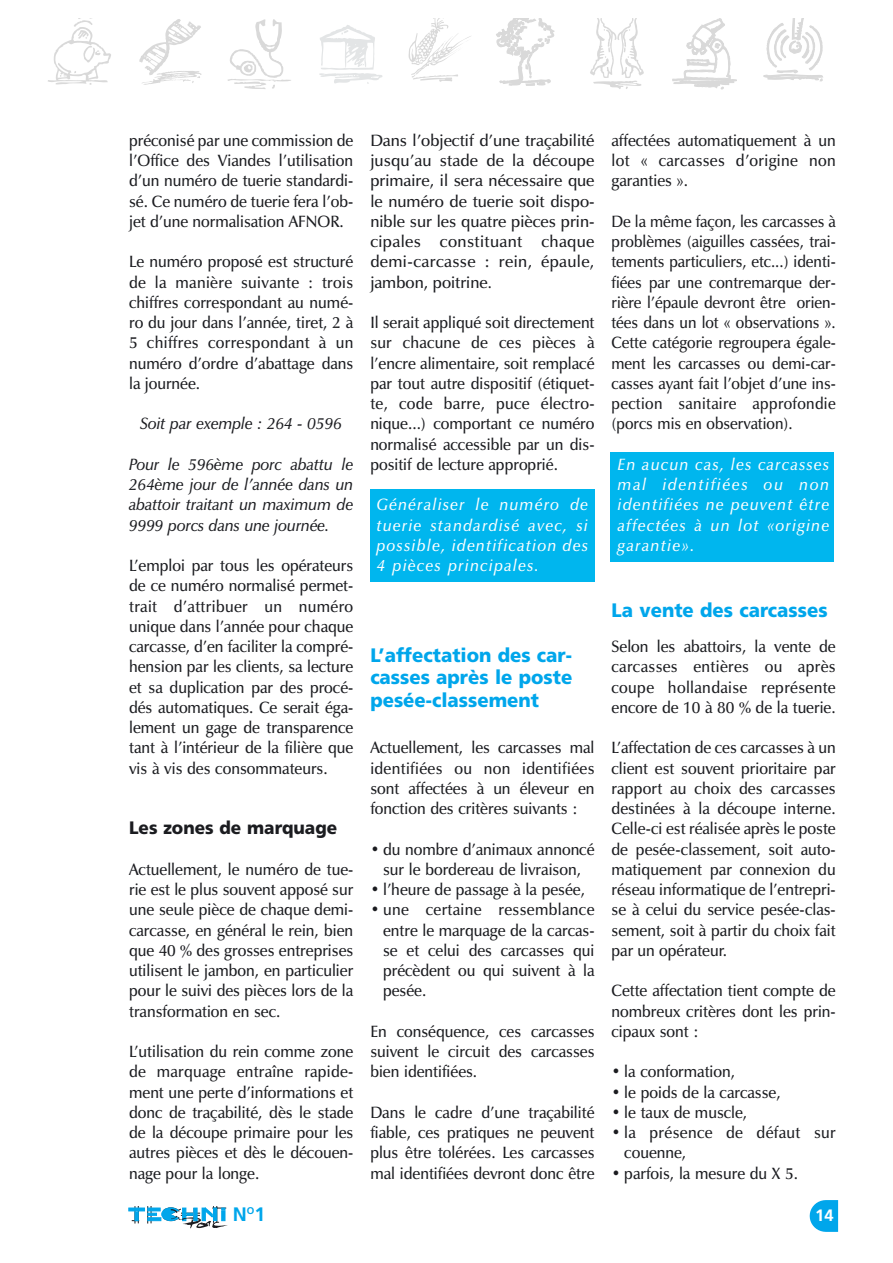
<style>
.page{position:relative;width:893px;height:1263px;background:#fff}
.page>*{position:absolute;margin:0;border:0;box-sizing:border-box;transform-origin:0 0}
.t1{font:900 19.5px/22.5px "Frutiger";color:#00a6eb;text-align:justify;scale:.95 1}
.t2{font:700 19.5px "Frutiger";color:#00a6eb}
.t3{font:900 18px "Frutiger";color:#1b1c20;scale:.95 1}
.t4{font:600 16.5px/20.2px "Zapf Humanist 601 BT";color:#1b1c20;text-align:justify;scale:.95 1}
.t5{font:600 16.5px/20.2px "Zapf Humanist 601 BT";color:#1b1c20;text-align:justify;scale:.93 1}
.t6{font:600 16.5px/20.2px "Zapf Humanist 601 BT";color:#1b1c20;text-align:justify}
.t7{font:italic 600 16.5px/20.2px "Zapf Humanist 601 BT";letter-spacing:.085em;color:#fff;text-align:justify;scale:.95 1}
.t8{font:italic 600 16.5px/20.2px "Zapf Humanist 601 BT";color:#1b1c20;text-align:justify;scale:.95 1}
.t9{font:600 16.5px/20.2px "Zapf Humanist 601 BT";letter-spacing:.02em;color:#1b1c20;scale:.95 1}
.t10{font:700 16.5px "Frutiger";color:#fff}
</style>
<div class="page">
<div style="left:370px;top:489px;width:224px;height:93px;background:#00b6ee"></div>
<div style="left:610px;top:452px;width:223px;height:109px;background:#00b6ee"></div>
<svg style="left:48px;top:18px;width:63px;height:67px"></svg>
<svg style="left:139px;top:19px;width:63px;height:66px"></svg>
<svg style="left:228px;top:19px;width:63px;height:70px"></svg>
<svg style="left:319px;top:25px;width:64px;height:59px"></svg>
<svg style="left:408px;top:18px;width:63px;height:64px"></svg>
<svg style="left:496px;top:18px;width:59px;height:68px"></svg>
<svg style="left:590px;top:18px;width:54px;height:71px"></svg>
<svg style="left:672px;top:18px;width:64px;height:72px"></svg>
<svg style="left:763px;top:18px;width:60px;height:64px"></svg>
<svg style="left:809px;top:1200px;width:29px;height:32px"></svg>
<hr style="left:129px;top:1208px;width:16px;height:3px;background:#00a6eb">
<svg style="left:131px;top:1206px;width:97px;height:22px"></svg>
<p class="t4" style="left:129px;top:132px;width:237px">préconisé par une commission de l’Office des Viandes l’utilisation d’un numéro de tuerie standardi&shy;sé. Ce numéro de tuerie fera l’ob&shy;jet d’une normalisation AFNOR.</p>
<p class="t4" style="left:129px;top:254px;width:237px">Le numéro proposé est structuré de la manière suivante : trois chiffres correspondant au numé&shy;ro du jour dans l’année, tiret, 2 à 5 chiffres correspondant à un numéro d’ordre d’abattage dans la journée.</p>
<p class="t8" style="left:140px;top:416px;width:213px">Soit par exemple : 264 - 0596</p>
<p class="t8" style="left:129px;top:456px;width:237px">Pour le 596ème porc abattu le 264ème jour de l’année dans un abattoir traitant un maximum de 9999 porcs dans une journée.</p>
<p class="t4" style="left:129px;top:557px;width:237px">L’emploi par tous les opérateurs de ce numéro normalisé permet&shy;trait d’attribuer un numéro unique dans l’année pour chaque carcasse, d’en faciliter la compré&shy;hension par les clients, sa lecture et sa duplication par des procé&shy;dés automatiques. Ce serait éga&shy;lement un gage de transparence tant à l’intérieur de la filière que vis à vis des consommateurs.</p>
<p class="t3" style="left:129px;top:821px;width:220px">Les zones de marquage</p>
<p class="t4" style="left:129px;top:861px;width:237px">Actuellement, le numéro de tue&shy;rie est le plus souvent apposé sur une seule pièce de chaque demi&shy;carcasse, en général le rein, bien que 40 % des grosses entreprises utilisent le jambon, en particulier pour le suivi des pièces lors de la transformation en sec.</p>
<p class="t4" style="left:129px;top:1043px;width:237px">L’utilisation du rein comme zone de marquage entraîne rapide&shy;ment une perte d’informations et donc de traçabilité, dès le stade de la découpe primaire pour les autres pièces et dès le découen&shy;nage pour la longe.</p>
<p class="t6" style="left:370px;top:132px;width:226px">Dans l’objectif d’une traçabilité jusqu’au stade de la découpe primaire, il sera nécessaire que le numéro de tuerie soit dispo&shy;nible sur les quatre pièces prin&shy;cipales constituant chaque demi-carcasse : rein, épaule, jambon, poitrine.</p>
<p class="t4" style="left:370px;top:314px;width:237px">Il serait appliqué soit directement sur chacune de ces pièces à l’encre alimentaire, soit remplacé par tout autre dispositif (étiquet&shy;te, code barre, puce électro&shy;nique...) comportant ce numéro normalisé accessible par un dis&shy;positif de lecture approprié.</p>
<p class="t7" style="left:377px;top:497px;width:224px">Généraliser le numéro de tuerie standardisé avec, si possible, identification des 4 pièces principales.</p>
<p class="t1" style="left:370px;top:645px;width:214px">L’affectation des car&shy;casses après le poste pesée-classement</p>
<p class="t4" style="left:370px;top:740px;width:237px">Actuellement, les carcasses mal identifiées ou non identifiées sont affectées à un éleveur en fonction des critères suivants :</p>
<p class="t4" style="left:370px;top:841px;width:237px;text-align:center">• du nombre d’animaux annoncé sur le bordereau de livraison,</p>
<p class="t4" style="left:370px;top:881px;width:227px">• l’heure de passage à la pesée,</p>
<p class="t4" style="left:383px;top:902px;width:224px;text-indent:-13px">• une certaine ressemblance entre le marquage de la carcas&shy;se et celui des carcasses qui précèdent ou qui suivent à la pesée.</p>
<p class="t4" style="left:370px;top:1023px;width:237px">En conséquence, ces carcasses suivent le circuit des carcasses bien identifiées.</p>
<p class="t4" style="left:370px;top:1104px;width:237px">Dans le cadre d’une traçabilité fiable, ces pratiques ne peuvent plus être tolérées. Les carcasses mal identifiées devront donc être</p>
<p class="t4" style="left:611px;top:132px;width:237px">affectées automatiquement à un lot « carcasses d’origine non garanties ».</p>
<p class="t5" style="left:611px;top:213px;width:242px">De la même façon, les carcasses à problèmes (aiguilles cassées, trai&shy;tements particuliers, etc...) identi&shy;fiées par une contremarque der&shy;rière l’épaule devront être orien&shy;tées dans un lot « observations ».<br>Cette catégorie regroupera égale&shy;ment les carcasses ou demi-car&shy;casses ayant fait l’objet d’une ins&shy;pection sanitaire approfondie (porcs mis en observation).</p>
<p class="t7" style="left:618px;top:456px;width:224px">En aucun cas, les carcasses mal identifiées ou non identifiées ne peuvent être affectées à un lot «origine garantie».</p>
<p class="t1" style="left:611px;top:601px;width:229px">La vente des carcasses</p>
<p class="t4" style="left:611px;top:638px;width:237px">Selon les abattoirs, la vente de carcasses entières ou après coupe hollandaise représente encore de 10 à 80 % de la tuerie.</p>
<p class="t4" style="left:611px;top:740px;width:237px">L’affectation de ces carcasses à un client est souvent prioritaire par rapport au choix des carcasses destinées à la découpe interne.<br>Celle-ci est réalisée après le poste de pesée-classement, soit auto&shy;matiquement par connexion du réseau informatique de l’entrepri&shy;se à celui du service pesée-clas&shy;sement, soit à partir du choix fait par un opérateur.</p>
<p class="t4" style="left:611px;top:983px;width:237px">Cette affectation tient compte de nombreux critères dont les prin&shy;cipaux sont :</p>
<p class="t4" style="left:611px;top:1064px;width:132px">• la conformation,</p>
<p class="t4" style="left:611px;top:1084px;width:179px">• le poids de la carcasse,</p>
<p class="t4" style="left:611px;top:1104px;width:144px">• le taux de muscle,</p>
<p class="t9" style="left:624px;top:1124px;width:224px;text-indent:-13px">• la présence de défaut sur couenne,</p>
<p class="t4" style="left:611px;top:1165px;width:198px">• parfois, la mesure du X 5.</p>
<p class="t2" style="left:233px;top:1206px;width:34px">N<sup>O</sup>1</p>
<p class="t10" style="left:815px;top:1208px;width:20px">14</p>
</div>
